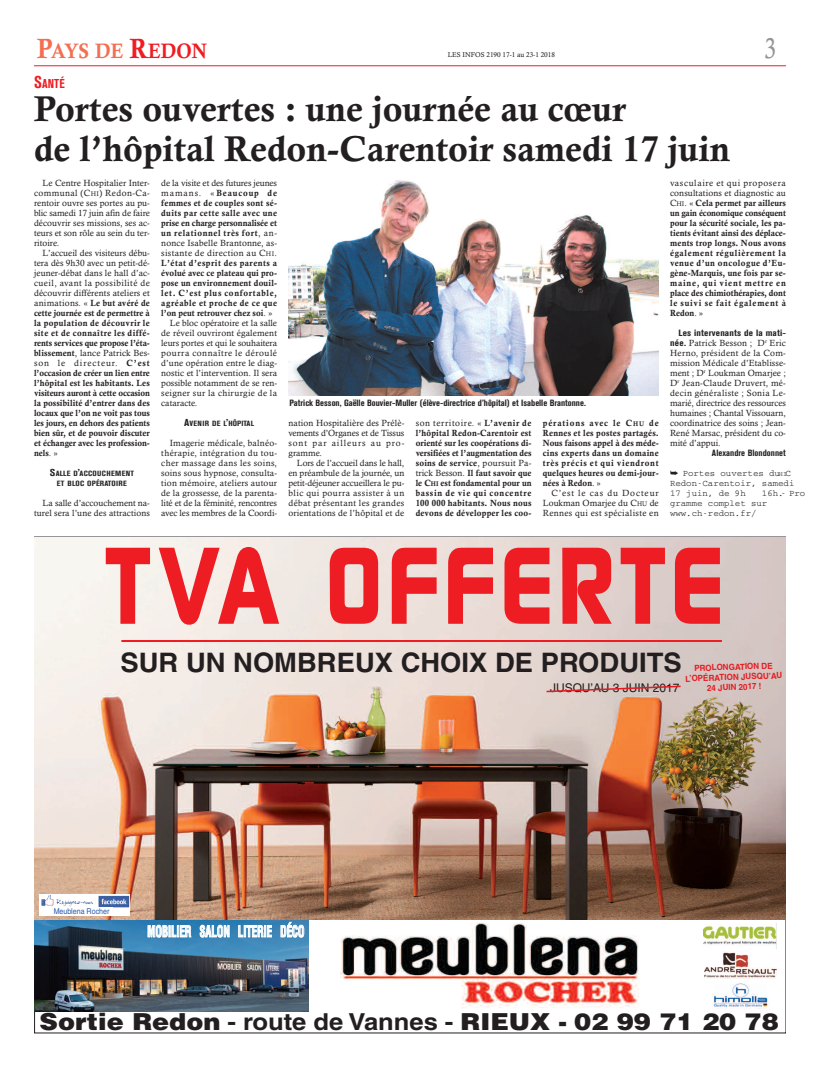
<style>
.page{position:relative;width:820px;height:1078px;background:#fff}
.page>*{position:absolute;margin:0;border:0;box-sizing:border-box;transform-origin:0 0}
.t1{font:105.4px "Digital Bold+JUTPHE";letter-spacing:.05em;color:#ee1d23;scale:.9 1}
.t2{font:36px/40px "Calis MT Bol";color:#231f20}
.t3{font:28.8px "Calisto";color:#939598;scale:.83 1}
.t4{font:26.8px "Helvetica Bold+XDCKJE";color:#231f20}
.t5{font:23.4px "Helvetica Black+HSVKCM";color:#231f20;scale:1.09 1}
.t6{font:21px "Calis MT Bol";color:#f36f51;scale:.9 1}
.t7{font:15px "Helvetica Condensed Bold+ZCTEKP";color:#fff;scale:.72 1}
.t8{font:700 condensed 12.8px "Akzidenz Grotesk BE";color:#ee1d23}
.t9{font:12px "Helvetica+RUTKCU";color:#231f20}
.t10{font:9px/10px "Calisto";letter-spacing:.01em;color:#231f20;text-align:justify}
.t11{font:9px/10px "Calis MT Bol";letter-spacing:.015em;color:#231f20;text-align:justify;scale:.95 1}
.t12{font:700 condensed 9px "Akzidenz Grotesk BE";color:#231f20;scale:1.1 1}
.t13{font:9px/10px "Courier";color:#231f20}
.t14{font:9px "Calisto";letter-spacing:-.01em;color:#231f20}
.t15{font:9px "Calisto";letter-spacing:.065em;color:#231f20}
.t16{font:700 condensed 9px "Akzidenz Grotesk BE";color:#231f20;scale:1.2 1}
.t17{font:8.4px/10.1px "Helvetica Bold+RGGKNS";color:#e51b21;text-align:center;scale:.96 1}
.t18{font:8px "Helvetica+RUTKCU";color:#275caa;scale:.89 1}
.t19{font:700 condensed 7.5px/10px "Akzidenz Grotesk BE";letter-spacing:.03em;color:#231f20;text-align:center;scale:1.2 1}
.t20{font:7px "Calisto MT+PZGLKA";color:#191919}
.s1{font-size:28px}
.s2{font-size:28px;color:#ee1d23}
.s3{color:#ee1d23}
.s4{font-size:17px}
.s5{font-size:6.8px}
.s6{font-family:"Calis MT Bol"}
.s7{font-family:"Calisto"}
.s8{font-size:10px}
.s9{font-family:"Calisto";font-size:6.8px}
.s10{font-family:"Akzidenz Grotesk BE";font-weight:700;font-stretch:condensed}
.s11{font-family:"Helvetica Bold+XDCKJE"}
</style>
<div class="page">
<img style="left:288px;top:180px;width:370px;height:215px">
<hr style="left:34px;top:65px;width:751px;height:1px;background:#ee1d23">
<img style="left:34px;top:536px;width:751px;height:498px">
<h3 class="t6" style="left:37px;top:38px;width:190px"><span class="s1">P</span>AYS DE <span class="s2">R</span><span class="s3">EDON</span></h3>
<h3 class="t3" style="left:763px;top:31px;width:16px">3</h3>
<h3 class="t8" style="left:34px;top:78px;width:32px"><span class="s4">S</span>ANTÉ</h3>
<p class="t20" style="left:447px;top:51px;width:109px">LES INFOS 2190 17-1 au 23-1 2018</p>
<h2 class="t2" style="left:34px;top:89px;width:697px">Portes ouvertes : une journée au cœur<br>de l’hôpital Redon-Carentoir samedi 17 juin</h2>
<p class="t10" style="left:34px;top:177px;width:117px;text-indent:9px">Le Centre Hospitalier Inter&shy;communal (C<span class="s5">HI</span>) Redon-Ca&shy;rentoir ouvre ses portes au pu&shy;blic samedi 17 juin afin de faire découvrir ses missions, ses ac&shy;teurs et son rôle au sein du ter&shy;ritoire.</p>
<p class="t10" style="left:34px;top:247px;width:117px;text-indent:9px">L’accueil des visiteurs débu&shy;tera dès 9h30 avec un petit-dé&shy;jeuner-débat dans le hall d’ac&shy;cueil, avant la possibilité de découvrir différents ateliers et animations. « <span class="s6">Le but avéré de</span></p>
<p class="t11" style="left:34px;top:307px;width:123px">cette journée est de permettre à la population de découvrir le site et de connaître les diffé&shy;rents services que propose l’éta-</p>
<p class="t10" style="left:34px;top:347px;width:117px"><span class="s6">blissement</span>, lance Patrick Bes&shy;son le directeur. <span class="s6">C’est</span></p>
<p class="t11" style="left:34px;top:367px;width:123px">l’occasion de créer un lien entre l’hôpital est les habitants. Les visiteurs auront à cette occasion la possibilité d’entrer dans des locaux que l’on ne voit pas tous les jours, en dehors des patients bien sûr, et de pouvoir discuter et échanger avec les profession&shy;nels<span class="s7">. »</span></p>
<p class="t19" style="left:50px;top:468px;width:71px"><span class="s8">S</span>ALLE D<span class="s8">’</span>ACCOUCHEMENT<br>ET BLOC OPÉRATOIRE</p>
<p class="t10" style="left:34px;top:497px;width:117px;text-align:right">La salle d’accouchement na&shy;turel sera l’une des attractions</p>
<p class="t14" style="left:161px;top:177px;width:117px">de la visite et des futures jeunes</p>
<p class="t11" style="left:161px;top:187px;width:123px"><span class="s7">mamans. «</span> Beaucoup de femmes et de couples sont sé&shy;duits par cette salle avec une prise en charge personnalisée et un relationnel très fort<span class="s7">, an-</span></p>
<p class="t10" style="left:161px;top:237px;width:117px">nonce Isabelle Brantonne, as&shy;sistante de direction au C<span class="s5">HI</span>.</p>
<p class="t11" style="left:161px;top:257px;width:123px">L’état d’esprit des parents a évolué avec ce plateau qui pro&shy;pose un environnement douil&shy;let. C’est plus confortable, agréable et proche de ce que l’on peut retrouver chez soi<span class="s7">. »</span></p>
<p class="t10" style="left:161px;top:317px;width:117px;text-indent:9px">Le bloc opératoire et la salle de réveil ouvriront également leurs portes et qui le souhaitera pourra connaître le déroulé d’une opération entre le diag&shy;nostic et l’intervention. Il sera possible notamment de se ren&shy;seigner sur la chirurgie de la cataracte.</p>
<p class="t19" style="left:184px;top:418px;width:60px"><span class="s8">A</span>VENIR DE L<span class="s8">’</span>HÔPITAL</p>
<p class="t10" style="left:161px;top:437px;width:117px;text-indent:9px">Imagerie médicale, balnéo&shy;thérapie, intégration du tou&shy;cher massage dans les soins, soins sous hypnose, consulta&shy;tion mémoire, ateliers autour de la grossesse, de la parenta&shy;lité et de la féminité, rencontres avec les membres de la Coordi-</p>
<p class="t12" style="left:289px;top:399px;width:271px">Patrick Besson, Gaëlle Bouvier-Muller (élève-directrice d’hôpital) et Isabelle Brantonne.</p>
<p class="t10" style="left:288px;top:417px;width:117px">nation Hospitalière des Prélè&shy;vements d’Organes et de Tissus sont par ailleurs au pro&shy;gramme.</p>
<p class="t10" style="left:288px;top:457px;width:117px;text-indent:9px">Lors de l’accueil dans le hall, en préambule de la journée, un petit-déjeuner accueillera le pu&shy;blic qui pourra assister à un débat présentant les grandes orientations de l’hôpital et de</p>
<p class="t15" style="left:415px;top:417px;width:117px">son territoire. « <span class="s6">L’avenir de</span></p>
<p class="t11" style="left:415px;top:427px;width:123px">l’hôpital Redon-Carentoir est orienté sur les coopérations di&shy;versifiées et l’augmentation des soins de service<span class="s7">, poursuit Pa&shy;trick Besson.</span> Il faut savoir que le C<span class="s5">HI</span> est fondamental pour un bassin de vie qui concentre 100 000 habitants. Nous nous devons de développer les coo-</p>
<p class="t11" style="left:542px;top:417px;width:123px">pérations avec le C<span class="s5">HU</span> de Rennes et les postes partagés.<br>Nous faisons appel à des méde&shy;cins experts dans un domaine très précis et qui viendront quelques heures ou demi-jour&shy;nées à Redon<span class="s7">. »</span></p>
<p class="t10" style="left:542px;top:487px;width:117px;text-indent:9px">C’est le cas du Docteur Loukman Omarjee du C<span class="s5">HU</span> de Rennes qui est spécialiste en</p>
<p class="t10" style="left:669px;top:177px;width:117px">vasculaire et qui proposera consultations et diagnostic au</p>
<p class="t11" style="left:669px;top:197px;width:123px"><span class="s7">C</span><span class="s9">HI</span><span class="s7">. «</span> Cela permet par ailleurs un gain économique conséquent pour la sécurité sociale, les pa&shy;tients évitant ainsi des déplace&shy;ments trop longs. Nous avons également régulièrement la venue d’un oncologue d’Eu&shy;gène-Marquis, une fois par se&shy;maine, qui vient mettre en place des chimiothérapies, dont le suivi se fait également à Redon<span class="s7">. »</span></p>
<p class="t16" style="left:678px;top:329px;width:91px">Les intervenants de la mati-</p>
<p class="t10" style="left:669px;top:337px;width:117px"><span class="s10">née.</span> Patrick Besson ; D<sup>r</sup> Eric Herno, président de la Com&shy;mission Médicale d’Etablisse&shy;ment ; D<sup>r</sup> Loukman Omarjee ; D<sup>r</sup> Jean-Claude Druvert, mé&shy;decin généraliste ; Sonia Le&shy;marié, directrice des ressources humaines ; Chantal Vissouarn, coordinatrice des soins ; Jean-René Marsac, président du co&shy;mité d’appui.</p>
<p class="t12" style="left:711px;top:449px;width:69px">Alexandre Blondonnet</p>
<p class="t13" style="left:669px;top:468px;width:126px">➥ Portes ouvertes du<span class="s5">HI</span>C<br>Redon-Carentoir, samedi<br>17 juin, de 9h</p>
<p class="t13" style="left:669px;top:488px;width:137px;text-indent:92px">16h.- Pro gramme complet sur www.ch-redon.fr/</p>
<h1 class="t1" style="left:105px;top:525px;width:689px">TVA OFFERTE</h1>
<h3 class="t4" style="left:120px;top:652px;width:562px">SUR UN NOMBREUX CHOIX DE PRODUITS</h3>
<h3 class="t9" style="left:550px;top:682px;width:131px">JUSQU’AU 3 JUIN 2017</h3>
<p class="t17" style="left:684px;top:664px;width:102px;rotate:-2deg">PROLONGATION DE<br>L’OPÉRATION JUSQU’AU<br>24 JUIN 2017 !</p>
<p class="t18" style="left:54px;top:907px;width:64px">Meublena Rocher</p>
<h3 class="t7" style="left:147px;top:922px;width:220px">MOBILIER SALON LITERIE DÉCO</h3>
<h3 class="t5" style="left:40px;top:1008px;width:679px">Sortie Redon <span class="s11">- route de Vannes -</span> RIEUX - 02 99 71 20 78</h3>
</div>
